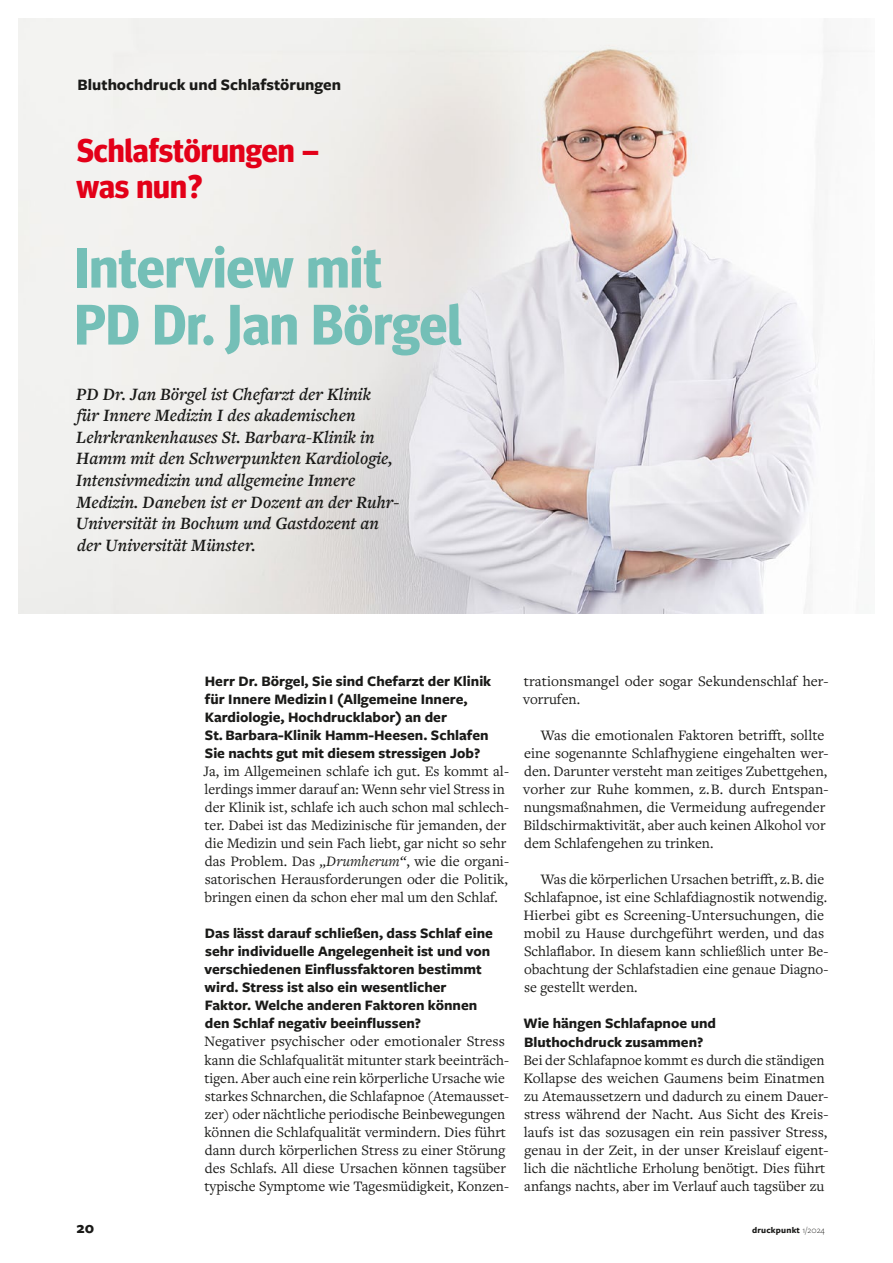
<style>
.page{position:relative;width:893px;height:1263px;background:#fff}
.page>*{position:absolute;margin:0;border:0;box-sizing:border-box;transform-origin:0 0}
.t1{font:700 57px/57px "Meta Headline Pro";color:#74bfb7}
.t2{font:700 33px/36px "Meta Headline Pro";color:#e30018}
.t3{font:italic 600 18px/21.6px "Freight Text Pro";color:#1a1a18}
.t4{font:700 16.5px "Freight Sans Pro";color:#1a1a18}
.t5{font:15px/18px "Freight Text Pro";color:#1a1a18}
.t6{font:700 15px/18px "Freight Sans Pro";color:#1a1a18}
.t7{font:700 9px "Freight Sans Pro";letter-spacing:.02em;color:#1a1a18}
.s1{font-style:italic}
.s2{font-weight:300}
</style>
<div class="page">
<img style="left:18px;top:18px;width:822px;height:595px">
<p class="t4" style="left:78px;top:73px;width:265px">Bluthochdruck und Schlafstörungen</p>
<h2 class="t2" style="left:76px;top:131px;width:245px">Schlafstörungen – was nun?</h2>
<h1 class="t1" style="left:74px;top:235px;width:389px">Interview mit<br>PD Dr. Jan Börgel</h1>
<p class="t3" style="left:76px;top:383px;width:325px">PD Dr. Jan Börgel ist Chefarzt der Klinik<br>für Innere Medizin I des akademischen Lehrkrankenhauses St. Barbara-Klinik in Hamm mit den Schwerpunkten Kardiologie, Intensivmedizin und allgemeine Innere Medizin. Daneben ist er Dozent an der Ruhr-Universität in Bochum und Gastdozent an der Universität Münster.</p>
<p class="t6" style="left:205px;top:671px;width:288px">Herr Dr. Börgel, Sie sind Chefarzt der Klinik für Innere Medizin I (Allgemeine Innere, Kardiologie, Hochdrucklabor) an der<br>St. Barbara-Klinik Hamm-Heesen. Schlafen Sie nachts gut mit diesem stressigen Job?</p>
<p class="t5" style="left:204px;top:761px;width:307px">Ja, im Allgemeinen schlafe ich gut. Es kommt al&shy;lerdings immer darauf an: Wenn sehr viel Stress in der Klinik ist, schlafe ich auch schon mal schlech&shy;ter. Dabei ist das Medizinische für jemanden, der die Medizin und sein Fach liebt, gar nicht so sehr das Problem. Das <span class="s1">„Drumherum“</span>, wie die organi&shy;satorischen Herausforderungen oder die Politik, bringen einen da schon eher mal um den Schlaf.</p>
<p class="t6" style="left:204px;top:924px;width:290px">Das lässt darauf schließen, dass Schlaf eine sehr individuelle Angelegenheit ist und von verschiedenen Einflussfaktoren bestimmt wird. Stress ist also ein wesentlicher Faktor. Welche anderen Faktoren können den Schlaf negativ beeinflussen?</p>
<p class="t5" style="left:204px;top:1032px;width:306px">Negativer psychischer oder emotionaler Stress kann die Schlafqualität mitunter stark beeinträch&shy;tigen. Aber auch eine rein körperliche Ursache wie starkes Schnarchen, die Schlafapnoe (Atemausset&shy;zer) oder nächtliche periodische Beinbewegungen können die Schlafqualität vermindern. Dies führt dann durch körperlichen Stress zu einer Störung des Schlafs. All diese Ursachen können tagsüber typische Symptome wie Tagesmüdigkeit, Konzen-</p>
<p class="t5" style="left:523px;top:671px;width:307px">trationsmangel oder sogar Sekundenschlaf her&shy;vorrufen.</p>
<p class="t5" style="left:523px;top:725px;width:307px;text-indent:18px">Was die emotionalen Faktoren betrifft, sollte eine sogenannte Schlafhygiene eingehalten wer&shy;den. Darunter versteht man zeitiges Zubettgehen, vorher zur Ruhe kommen, z. B. durch Entspan&shy;nungsmaßnahmen, die Vermeidung aufregender Bildschirmaktivität, aber auch keinen Alkohol vor dem Schlafengehen zu trinken.</p>
<p class="t5" style="left:523px;top:870px;width:306px;text-indent:18px">Was die körperlichen Ursachen betrifft, z. B. die Schlafapnoe, ist eine Schlafdiagnostik notwendig.<br>Hierbei gibt es Screening-Untersuchungen, die mobil zu Hause durchgeführt werden, und das Schlaflabor. In diesem kann schließlich unter Be&shy;obachtung der Schlafstadien eine genaue Diagno&shy;se gestellt werden.</p>
<p class="t6" style="left:523px;top:1014px;width:194px">Wie hängen Schlafapnoe und<br>Bluthochdruck zusammen?</p>
<p class="t5" style="left:523px;top:1050px;width:307px">Bei der Schlafapnoe kommt es durch die ständigen Kollapse des weichen Gaumens beim Einatmen zu Atemaussetzern und dadurch zu einem Dauer&shy;stress während der Nacht. Aus Sicht des Kreis&shy;laufs ist das sozusagen ein rein passiver Stress, genau in der Zeit, in der unser Kreislauf eigent&shy;lich die nächtliche Erholung benötigt. Dies führt anfangs nachts, aber im Verlauf auch tagsüber zu</p>
<p class="t4" style="left:77px;top:1216px;width:19px">20</p>
<p class="t7" style="left:752px;top:1223px;width:74px">druckpunkt <span class="s2">1/2024</span></p>
</div>
